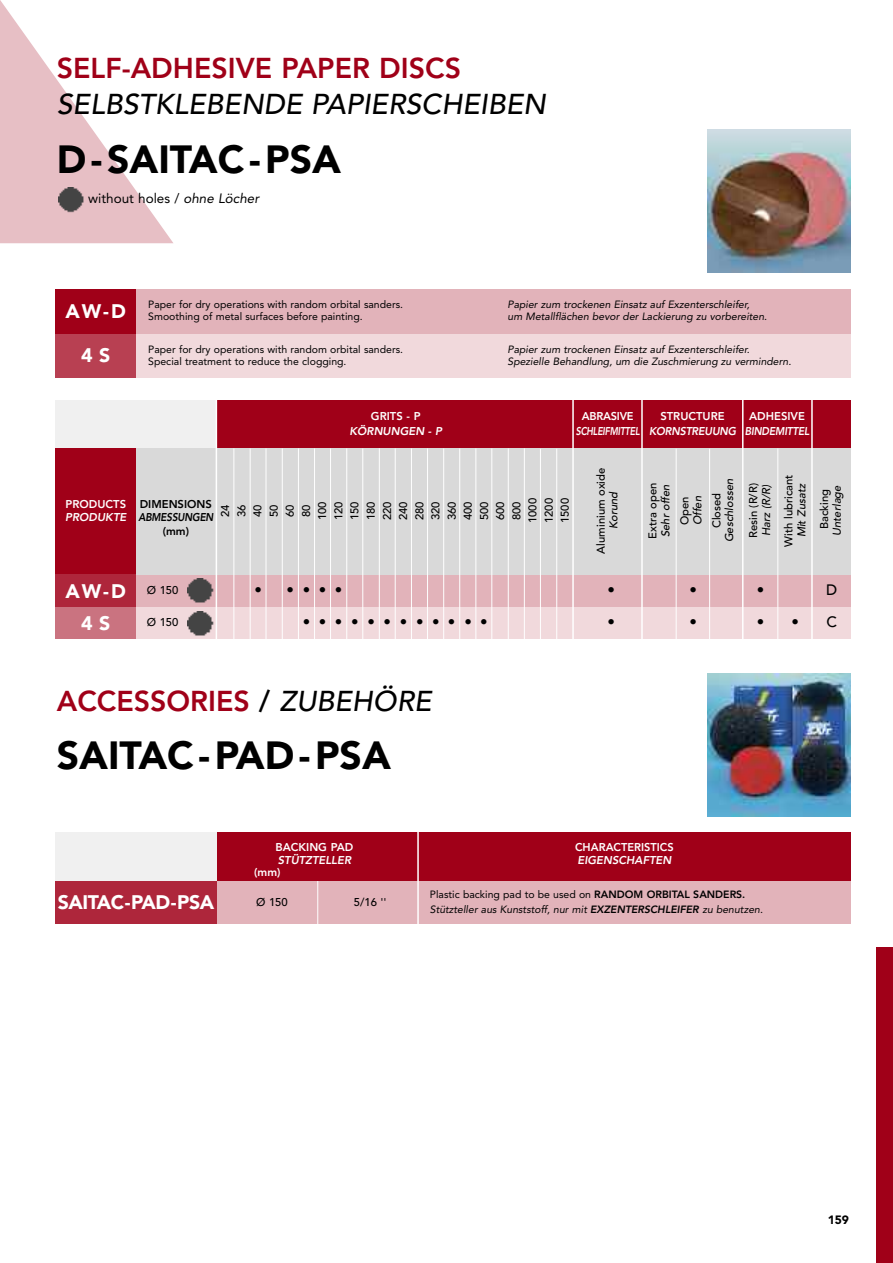
<style>
.page{position:relative;width:893px;height:1263px;background:#fff}
.page>*{position:absolute;margin:0;border:0;box-sizing:border-box;transform-origin:0 0}
.t1{font:900 39px "Avenir";color:#000}
.t2{font:800 28.5px "Avenir";color:#a00018}
.t3{font:italic 500 28.5px "Avenir";color:#000}
.t4{font:900 19.5px "Avenir";letter-spacing:-.025em;color:#fff}
.t5{font:900 15px "Avenir";color:#000}
.t6{font:500 15px "Avenir";color:#000}
.t7{font:13.5px "Avenir";color:#000}
.t8{font:900 12px "Avenir";color:#000}
.t9{font:500 11.25px/16.2px "Avenir";color:#000;text-align:center}
.t10{font:italic 500 11.25px "Avenir";letter-spacing:-.005em;color:#000}
.t11{font:800 11.25px "Avenir";color:#fff}
.t12{font:italic 800 11.25px "Avenir";letter-spacing:-.02em;color:#fff;scale:.8 1}
.t13{font:italic 800 11.25px "Avenir";color:#fff}
.t14{font:800 11.25px "Avenir";color:#000}
.t15{font:italic 800 11.25px "Avenir";letter-spacing:-.02em;color:#000;scale:.88 1}
.t16{font:800 11.25px "Avenir";letter-spacing:-.025em;color:#fff}
.t17{font:italic 10.5px/12px "Avenir";color:#000}
.t18{font:10.5px/12px "Avenir";color:#000}
.s1{font-style:italic}
.s2{color:#fff}
.s3{color:#000}
.s4{font-weight:500;font-style:italic;color:#000}
.s5{font-style:normal}
.s6{font-weight:800;font-style:normal}
.s7{font-weight:800}
</style>
<div class="page">
<svg style="left:0;top:0;width:173px;height:243px"></svg>
<img style="left:708px;top:129px;width:142px;height:143px">
<div style="left:55px;top:333px;width:81px;height:45px;background:#b84052"></div>
<div style="left:136px;top:333px;width:714px;height:45px;background:#f1d9dc"></div>
<div style="left:55px;top:289px;width:81px;height:44px;background:#a00018"></div>
<div style="left:136px;top:289px;width:714px;height:44px;background:#e2b3ba"></div>
<img style="left:58px;top:187px;width:26px;height:28px">
<div style="left:217px;top:400px;width:633px;height:49px;background:#a00018"></div>
<div style="left:55px;top:400px;width:162px;height:49px;background:#f0f0f0"></div>
<div style="left:136px;top:448px;width:714px;height:127px;background:#d9d9d9"></div>
<div style="left:136px;top:575px;width:714px;height:32px;background:#e2b3ba"></div>
<div style="left:136px;top:607px;width:714px;height:31px;background:#f1d9dc"></div>
<hr style="left:459px;top:448px;width:1px;height:195px;background:#fff">
<hr style="left:282px;top:448px;width:1px;height:195px;background:#fff">
<hr style="left:298px;top:448px;width:1px;height:195px;background:#fff">
<hr style="left:314px;top:448px;width:1px;height:195px;background:#fff">
<hr style="left:330px;top:448px;width:1px;height:195px;background:#fff">
<hr style="left:346px;top:448px;width:1px;height:195px;background:#fff">
<hr style="left:362px;top:448px;width:1px;height:195px;background:#fff">
<hr style="left:379px;top:448px;width:1px;height:195px;background:#fff">
<hr style="left:395px;top:448px;width:1px;height:195px;background:#fff">
<hr style="left:411px;top:448px;width:1px;height:195px;background:#fff">
<hr style="left:427px;top:448px;width:1px;height:195px;background:#fff">
<hr style="left:443px;top:448px;width:1px;height:195px;background:#fff">
<hr style="left:475px;top:448px;width:1px;height:195px;background:#fff">
<hr style="left:491px;top:448px;width:1px;height:195px;background:#fff">
<hr style="left:508px;top:448px;width:1px;height:195px;background:#fff">
<hr style="left:524px;top:448px;width:1px;height:195px;background:#fff">
<hr style="left:540px;top:449px;width:1px;height:194px;background:#fff">
<hr style="left:556px;top:449px;width:1px;height:194px;background:#fff">
<hr style="left:572px;top:398px;width:2px;height:245px;background:#fff">
<hr style="left:709px;top:449px;width:1px;height:194px;background:#fff">
<hr style="left:676px;top:449px;width:1px;height:194px;background:#fff">
<hr style="left:811px;top:398px;width:2px;height:245px;background:#fff">
<hr style="left:777px;top:448px;width:1px;height:195px;background:#fff">
<hr style="left:742px;top:399px;width:1px;height:244px;background:#fff">
<hr style="left:641px;top:399px;width:2px;height:244px;background:#fff">
<hr style="left:233px;top:448px;width:1px;height:195px;background:#fff">
<hr style="left:250px;top:448px;width:1px;height:195px;background:#fff">
<hr style="left:266px;top:448px;width:1px;height:195px;background:#fff">
<hr style="left:216px;top:399px;width:1px;height:244px;background:#fff">
<div style="left:55px;top:448px;width:81px;height:127px;background:#a00018"></div>
<div style="left:55px;top:575px;width:81px;height:32px;background:#ae263b"></div>
<div style="left:55px;top:607px;width:81px;height:31px;background:#ca7380"></div>
<div style="left:217px;top:881px;width:633px;height:43px;background:#e2b3ba"></div>
<div style="left:55px;top:832px;width:162px;height:49px;background:#f0f0f0"></div>
<div style="left:55px;top:881px;width:162px;height:43px;background:#ae263b"></div>
<div style="left:217px;top:832px;width:633px;height:49px;background:#a00018"></div>
<img style="left:708px;top:674px;width:142px;height:142px">
<img style="left:188px;top:578px;width:28px;height:26px">
<img style="left:188px;top:611px;width:28px;height:26px">
<hr style="left:317px;top:881px;width:1px;height:47px;background:#fff">
<hr style="left:417px;top:826px;width:2px;height:103px;background:#fff">
<div style="left:876px;top:947px;width:17px;height:316px;background:#a00018"></div>
<h2 class="t2" style="left:57px;top:57px;width:406px">SELF-ADHESIVE PAPER DISCS</h2>
<h2 class="t3" style="left:57px;top:93px;width:491px">SELBSTKLEBENDE PAPIERSCHEIBEN</h2>
<h1 class="t1" style="left:57px;top:143px;width:286px">D-SAITAC-PSA</h1>
<p class="t7" style="left:88px;top:193px;width:172px">without holes / <span class="s1">ohne Löcher</span></p>
<h3 class="t4" style="left:65px;top:303px;width:62px">AW-D</h3>
<p class="t18" style="left:148px;top:300px;width:256px">Paper for dry operations with random orbital sanders.<br>Smoothing of metal surfaces before painting.</p>
<p class="t17" style="left:507px;top:300px;width:261px">Papier zum trockenen Einsatz auf Exzenterschleifer,<br>um Metallflächen bevor der Lackierung zu vorbereiten.</p>
<h3 class="t4" style="left:81px;top:348px;width:31px">4 S</h3>
<p class="t18" style="left:148px;top:344px;width:256px">Paper for dry operations with random orbital sanders.<br>Special treatment to reduce the clogging.</p>
<p class="t17" style="left:507px;top:344px;width:285px">Papier zum trockenen Einsatz auf Exzenterschleifer.<br>Spezielle Behandlung, um die Zuschmierung zu vermindern.</p>
<p class="t11" style="left:371px;top:411px;width:51px">GRITS - P</p>
<p class="t16" style="left:582px;top:411px;width:53px">ABRASIVE</p>
<p class="t11" style="left:660px;top:411px;width:66px">STRUCTURE</p>
<p class="t11" style="left:749px;top:411px;width:57px">ADHESIVE</p>
<p class="t13" style="left:349px;top:426px;width:94px">KÖRNUNGEN - P</p>
<p class="t12" style="left:576px;top:426px;width:294px">SCHLEIFMITTEL KORNSTREUUNG BINDEMITTEL</p>
<p class="t9" style="left:218px;top:523px;width:27px;rotate:-90deg">24<br>36<br>40<br>50<br>60<br>80<br>100<br>120<br>150<br>180<br>220<br>240<br>280<br>320<br>360<br>400<br>500<br>600<br>800<br>1000<br>1200<br>1500</p>
<p class="t14" style="left:66px;top:499px;width:148px"><span class="s2">PRODUCTS</span> DIMENSIONS</p>
<p class="t15" style="left:65px;top:512px;width:170px"><span class="s2">PRODUKTE</span> ABMESSUNGEN</p>
<p class="t14" style="left:163px;top:526px;width:28px">(mm)</p>
<p class="t9" style="left:594px;top:553px;width:87px;rotate:-90deg">Aluminium oxide</p>
<p class="t10" style="left:609px;top:529px;width:39px;rotate:-90deg">Korund</p>
<p class="t9" style="left:646px;top:539px;width:58px;rotate:-90deg">Extra open</p>
<p class="t10" style="left:661px;top:537px;width:54px;rotate:-90deg">Sehr offen</p>
<p class="t10" style="left:725px;top:542px;width:65px;rotate:-90deg">Geschlossen</p>
<p class="t9" style="left:746px;top:538px;width:56px;rotate:-90deg">Resin (R/R)</p>
<p class="t10" style="left:761px;top:536px;width:53px;rotate:-90deg">Harz (R/R)</p>
<p class="t9" style="left:781px;top:546px;width:73px;rotate:-90deg">With lubricant</p>
<p class="t10" style="left:797px;top:537px;width:55px;rotate:-90deg">Mit Zusatz</p>
<p class="t9" style="left:817px;top:529px;width:42px;rotate:-90deg">Backing</p>
<p class="t10" style="left:832px;top:536px;width:52px;rotate:-90deg">Unterlage</p>
<p class="t9" style="left:677px;top:525px;width:30px;rotate:-90deg">Open</p>
<p class="t10" style="left:693px;top:525px;width:31px;rotate:-90deg">Offen</p>
<p class="t9" style="left:709px;top:528px;width:37px;rotate:-90deg">Closed</p>
<h3 class="t4" style="left:65px;top:583px;width:62px">AW-D</h3>
<h3 class="t4" style="left:81px;top:615px;width:31px">4 S</h3>
<p class="t9" style="left:147px;top:583px;width:33px">Ø 150</p>
<p class="t9" style="left:147px;top:615px;width:33px">Ø 150</p>
<h3 class="t5" style="left:254px;top:584px;width:90px">• ••••</h3>
<h3 class="t5" style="left:607px;top:584px;width:9px">•</h3>
<h3 class="t5" style="left:689px;top:584px;width:9px">•</h3>
<h3 class="t5" style="left:757px;top:584px;width:9px">•</h3>
<h3 class="t6" style="left:826px;top:584px;width:13px">D</h3>
<h3 class="t5" style="left:303px;top:616px;width:186px">••••••••••••</h3>
<h3 class="t5" style="left:607px;top:616px;width:9px">•</h3>
<h3 class="t5" style="left:689px;top:616px;width:9px">•</h3>
<h3 class="t5" style="left:757px;top:616px;width:44px">• •</h3>
<h3 class="t6" style="left:826px;top:616px;width:12px">C</h3>
<h2 class="t2" style="left:57px;top:689px;width:376px">ACCESSORIES <span class="s3">/</span> <span class="s4">ZUBEHÖRE</span></h2>
<h1 class="t1" style="left:57px;top:740px;width:336px">SAITAC-PAD-PSA</h1>
<h3 class="t4" style="left:58px;top:895px;width:158px">SAITAC-PAD-PSA</h3>
<p class="t11" style="left:275px;top:842px;width:80px">BACKING PAD</p>
<p class="t11" style="left:575px;top:842px;width:100px">CHARACTERISTICS</p>
<p class="t13" style="left:278px;top:855px;width:75px">STÜTZTELLER</p>
<p class="t13" style="left:577px;top:855px;width:95px">EIGENSCHAFTEN</p>
<p class="t17" style="left:430px;top:888px;width:335px;line-height:15px"><span class="s5">Plastic backing pad to be used on</span> <span class="s6">RANDOM ORBITAL SANDERS.<br></span>Stützteller aus Kunststoff, nur mit <span class="s7">EXZENTERSCHLEIFER</span> zu benutzen.</p>
<p class="t11" style="left:254px;top:867px;width:28px">(mm)</p>
<p class="t9" style="left:256px;top:895px;width:33px">Ø 150</p>
<p class="t9" style="left:354px;top:895px;width:34px">5/16 ''</p>
<p class="t8" style="left:828px;top:1215px;width:23px">159</p>
</div>
